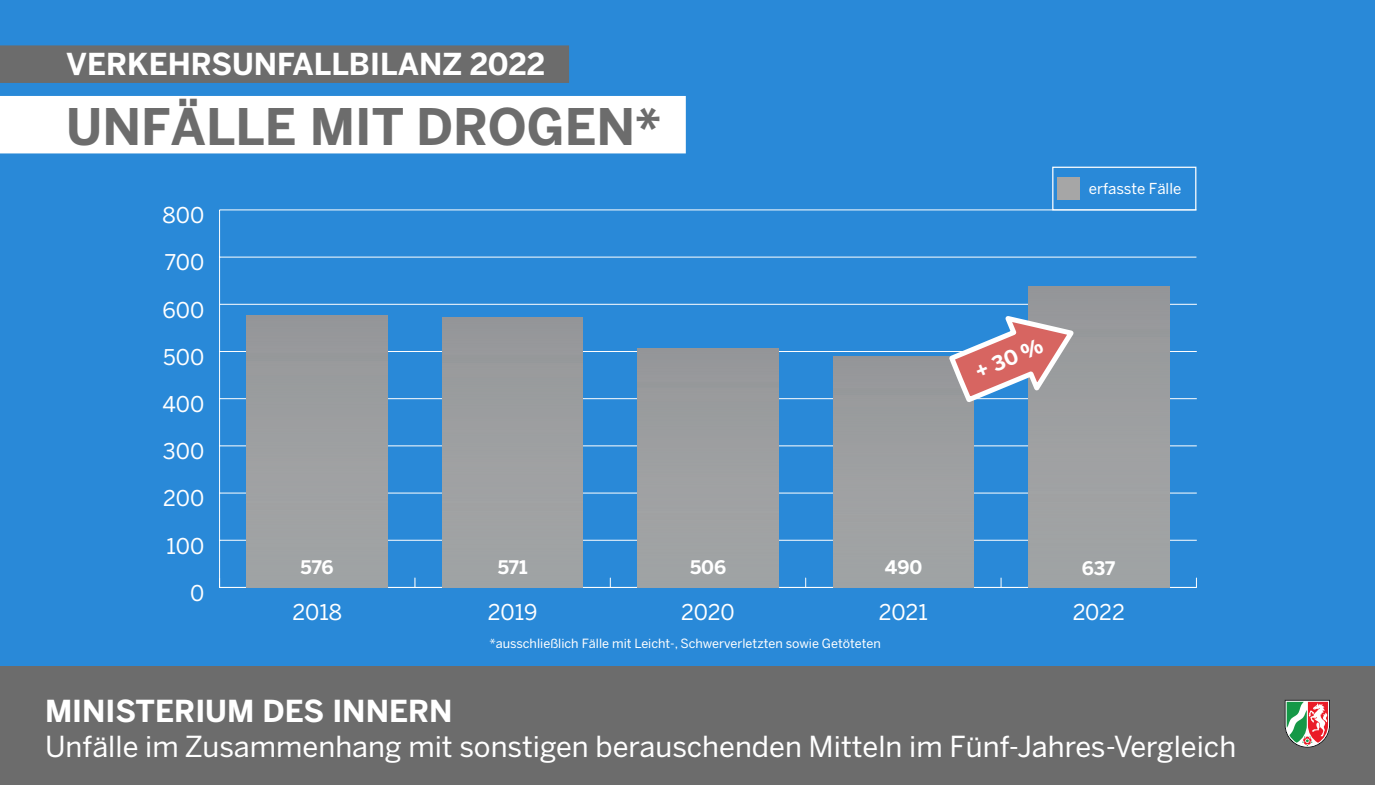
<style>
.page{position:relative;width:1375px;height:785px;background:#fff}
.page>*{position:absolute;margin:0;border:0;box-sizing:border-box;transform-origin:0 0}
.Headline{font:700 50px "Benton Sans";color:#6c6c6c}
.Trauer_Unterzeile{font:700 30.12px "Benton Sans";color:#fff}
.Overhead{font:700 30px "Benton Sans";color:#fff}
.Trauer_Unterzeile-2{font:28.75px "Benton Sans";color:#fff}
.t1{font:21.62px "Benton Sans";color:#fff}
.t2{font:700 20.25px "Benton Sans";color:#fff}
.t3{font:700 18.62px "Benton Sans";letter-spacing:-.01em;color:#fff}
.t4{font:15px "Benton Sans";color:#fff}
.t5{font:12.62px "Benton Sans";color:#fff}
</style>
<div class="page">
<div style="left:0;top:0;width:1375px;height:769px;background:#2989d8"></div>
<svg style="left:414px;top:578px;width:2px;height:9px"></svg>
<svg style="left:805px;top:578px;width:2px;height:9px"></svg>
<hr style="left:219px;top:210px;width:1px;height:377px;background:#fff">
<hr style="left:220px;top:587px;width:976px;height:1px;background:#fff">
<hr style="left:220px;top:540px;width:977px;height:1px;background:#fff">
<hr style="left:220px;top:493px;width:977px;height:1px;background:#fff">
<hr style="left:220px;top:446px;width:977px;height:1px;background:#fff">
<hr style="left:220px;top:398px;width:977px;height:1px;background:#fff">
<hr style="left:220px;top:351px;width:977px;height:1px;background:#fff">
<hr style="left:220px;top:304px;width:977px;height:1px;background:#fff">
<hr style="left:220px;top:257px;width:976px;height:1px;background:#fff">
<hr style="left:220px;top:210px;width:976px;height:1px;background:#fff">
<div style="left:247px;top:316px;width:141px;height:271px;background:#9ea0a1"></div>
<div style="left:442px;top:318px;width:141px;height:269px;background:#9ea0a1"></div>
<div style="left:638px;top:349px;width:140px;height:238px;background:#9ea0a1"></div>
<div style="left:833px;top:356px;width:141px;height:231px;background:#9ea0a2"></div>
<div style="left:1028px;top:287px;width:141px;height:300px;background:#9fa1a2"></div>
<div style="left:0;top:45px;width:569px;height:38px;background:#6c6c6c"></div>
<div style="left:0;top:96px;width:686px;height:57px;background:#fff"></div>
<div style="left:0;top:666px;width:1375px;height:119px;background:#6c6c6c"></div>
<svg style="left:1285px;top:700px;width:45px;height:48px;background:#a49382"></svg>
<div style="left:1052px;top:167px;width:144px;height:43px;background:#2989d8;border:1px solid #fff"></div>
<div style="left:1058px;top:177px;width:22px;height:23px;background:#a6a6a6"></div>
<svg style="left:945px;top:316px;width:129px;height:86px"></svg>
<p class="Overhead" style="left:66px;top:47px;width:481px">VERKEHRSUNFALLBILANZ 2022</p>
<p class="Headline" style="left:66px;top:97px;width:596px">UNFÄLLE MIT DROGEN*</p>
<p class="t1" style="left:163px;top:203px;width:43px">800</p>
<p class="t1" style="left:165px;top:250px;width:41px">700</p>
<p class="t1" style="left:162px;top:297px;width:43px">600</p>
<p class="t1" style="left:163px;top:344px;width:43px">500</p>
<p class="t1" style="left:162px;top:391px;width:43px">400</p>
<p class="t1" style="left:163px;top:438px;width:43px">300</p>
<p class="t1" style="left:163px;top:486px;width:43px">200</p>
<p class="t1" style="left:167px;top:533px;width:39px">100</p>
<p class="t4" style="left:1089px;top:180px;width:94px">erfasste Fälle</p>
<p class="t2" style="left:971px;top:361px;width:74px;rotate:-23deg">+ 30 %</p>
<p class="t1" style="left:190px;top:580px;width:16px">0</p>
<p class="t3" style="left:301px;top:556px;width:34px">576</p>
<p class="t3" style="left:498px;top:556px;width:31px">571</p>
<p class="t3" style="left:690px;top:556px;width:38px">506</p>
<p class="t3" style="left:885px;top:556px;width:39px">490</p>
<p class="t3" style="left:1082px;top:557px;width:35px">637</p>
<p class="t1" style="left:293px;top:599px;width:51px">2018</p>
<p class="t1" style="left:488px;top:599px;width:51px">2019</p>
<p class="t1" style="left:681px;top:599px;width:55px">2020</p>
<p class="t1" style="left:879px;top:599px;width:50px">2021</p>
<p class="t1" style="left:1073px;top:599px;width:54px">2022</p>
<p class="t5" style="left:489px;top:636px;width:393px">*ausschließlich Fälle mit Leicht-, Schwerverletzten sowie Getöteten</p>
<p class="Trauer_Unterzeile" style="left:45px;top:693px;width:409px">MINISTERIUM DES INNERN</p>
<p class="Trauer_Unterzeile-2" style="left:45px;top:729px;width:1193px">Unfälle im Zusammenhang mit sonstigen berauschenden Mitteln im Fünf-Jahres-Vergleich</p>
</div>
